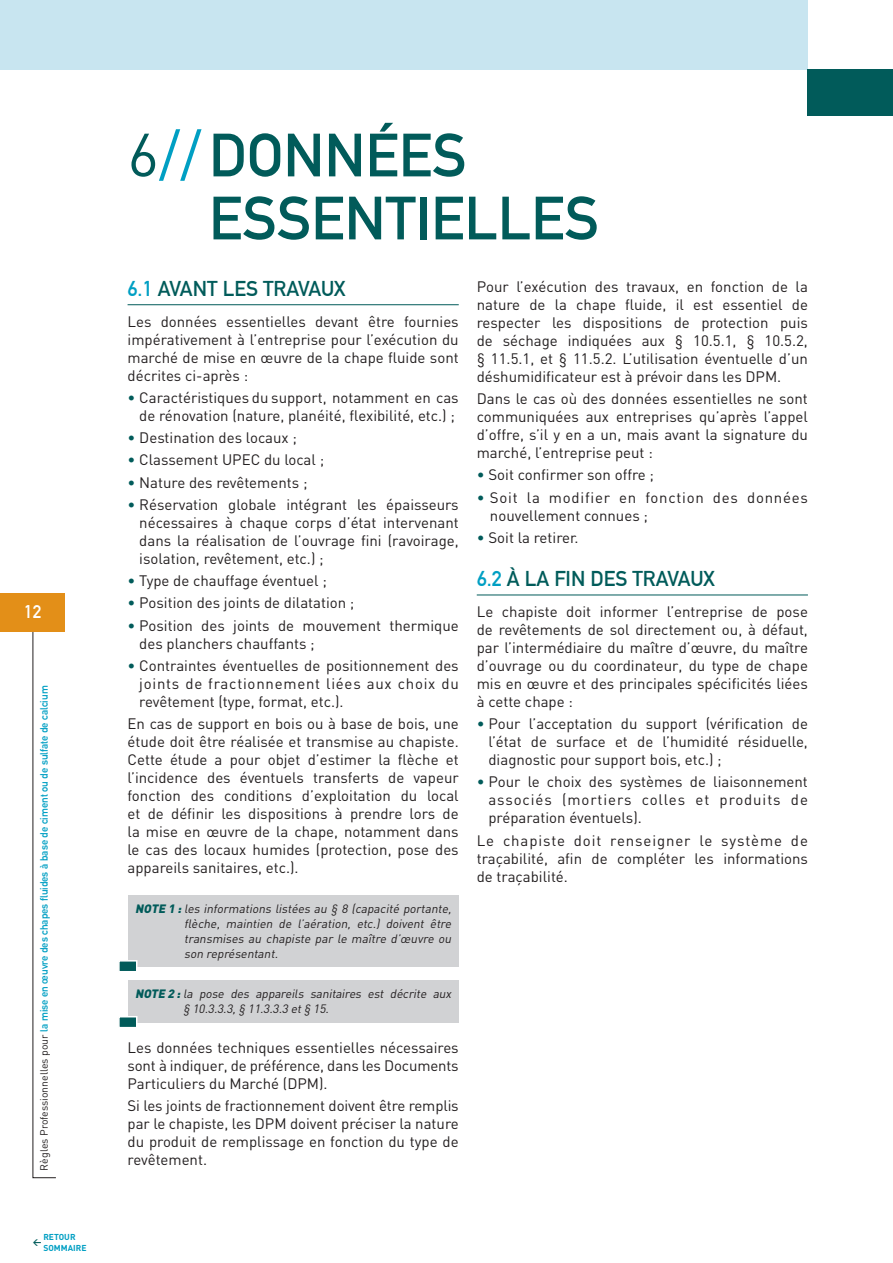
<style>
.page{position:relative;width:893px;height:1263px;background:#fff}
.page>*{position:absolute;margin:0;border:0;box-sizing:border-box;transform-origin:0 0}
.t1{font:700 60px/63px "DIN Alternate";color:#015b5a}
.t2{font:700 21px "DIN Alternate";color:#015b5a}
.t3{font:700 18px "DIN Alternate";color:#fff}
.t4{font:15px/18px "DIN";color:#231f20;text-align:justify}
.t5{font:15px/18px "DIN";letter-spacing:.05em;color:#231f20}
.t6{font:italic 12px/15px "DIN";color:#231f20;text-align:justify}
.t7{font:700 10.5px "DIN Alternate";color:#009fc3}
.t8{font:700 8.55px/10.2px "DIN";color:#009fc3}
.t9{font:700 8.55px "DIN";color:#015b5a}
.s1{font-family:"DIN";font-weight:400;color:#231f20}
.s2{font-family:"DIN";font-weight:400}
.s3{font-family:"DIN";font-weight:400;color:#009fc3}
.s4{color:#009fc3}
.s5{color:#015b5a}
.s6{font-weight:900;color:#015b5a}
</style>
<div class="page">
<div style="left:0;top:0;width:808px;height:70px;background:#c8e5f0"></div>
<div style="left:808px;top:70px;width:85px;height:46px;background:#015b5a"></div>
<hr style="left:128px;top:304px;width:331px;height:1px;background:#015b5a">
<hr style="left:477px;top:595px;width:331px;height:1px;background:#015b5a">
<div style="left:128px;top:895px;width:331px;height:72px;background:#d1d2d4"></div>
<div style="left:118px;top:960px;width:19px;height:12px;background:#015b5a;border:2px solid #fff"></div>
<div style="left:128px;top:980px;width:331px;height:42px;background:#d1d2d4"></div>
<div style="left:118px;top:1016px;width:19px;height:12px;background:#015b5a;border:2px solid #fff"></div>
<svg style="left:32px;top:631px;width:24px;height:547px"></svg>
<div style="left:0;top:593px;width:65px;height:38px;background:#e38f18"></div>
<p class="t3" style="left:24px;top:598px;width:19px">12</p>
<p class="t7" style="left:36px;top:1170px;width:486px;rotate:-90deg"><span class="s1">Règles Professionnelles pour</span> la mise en œuvre des chapes fluides à base de ciment ou de sulfate de calcium</p>
<p class="t9" style="left:33px;top:1236px;width:10px">&lt;</p>
<p class="t8" style="left:43px;top:1232px;width:45px">RETOUR<br>SOMMAIRE</p>
<p class="t1" style="left:209px;top:120px;width:391px;text-indent:-81px"><span class="s2">6</span><span class="s3">//</span> DONNÉES<br>ESSENTIELLES</p>
<p class="t2" style="left:128px;top:272px;width:219px"><span class="s4">6.1</span> AVANT LES TRAVAUX</p>
<p class="t4" style="left:128px;top:312px;width:333px">Les données essentielles devant être fournies impérativement à l’entreprise pour l’exécution du marché de mise en œuvre de la chape fluide sont décrites ci-après :</p>
<p class="t4" style="left:128px;top:388px;width:333px;text-align:center"><span class="s5">•</span> Caractéristiques du support, notamment en cas de rénovation (nature, planéité, flexibilité, etc.) ;</p>
<p class="t4" style="left:128px;top:428px;width:171px"><span class="s5">•</span> Destination des locaux ;</p>
<p class="t4" style="left:128px;top:451px;width:198px"><span class="s5">•</span> Classement UPEC du local ;</p>
<p class="t4" style="left:128px;top:473px;width:181px"><span class="s5">•</span> Nature des revêtements ;</p>
<p class="t4" style="left:139px;top:495px;width:321px;text-indent:-12px"><span class="s5">•</span> Réservation globale intégrant les épaisseurs nécessaires à chaque corps d’état intervenant dans la réalisation de l’ouvrage fini (ravoirage, isolation, revêtement, etc.) ;</p>
<p class="t4" style="left:128px;top:571px;width:201px"><span class="s5">•</span> Type de chauffage éventuel ;</p>
<p class="t4" style="left:128px;top:594px;width:228px"><span class="s5">•</span> Position des joints de dilatation ;</p>
<p class="t4" style="left:139px;top:616px;width:321px;text-indent:-12px"><span class="s5">•</span> Position des joints de mouvement thermique des planchers chauffants ;</p>
<p class="t4" style="left:139px;top:656px;width:321px;text-indent:-12px"><span class="s5">•</span> Contraintes éventuelles de positionnement des joints de fractionnement liées aux choix du revêtement (type, format, etc.).</p>
<p class="t4" style="left:128px;top:714px;width:333px">En cas de support en bois ou à base de bois, une étude doit être réalisée et transmise au chapiste.<br>Cette étude a pour objet d’estimer la flèche et l’incidence des éventuels transferts de vapeur fonction des conditions d’exploitation du local et de définir les dispositions à prendre lors de la mise en œuvre de la chape, notamment dans le cas des locaux humides (protection, pose des appareils sanitaires, etc.).</p>
<p class="t6" style="left:184px;top:901px;width:271px;text-indent:-49px"><span class="s6">NOTE 1 :</span> les informations listées au § 8 (capacité portante, flèche, maintien de l’aération, etc.) doivent être transmises au chapiste par le maître d’œuvre ou son représentant.</p>
<p class="t6" style="left:183px;top:986px;width:272px;text-indent:-48px"><span class="s6">NOTE 2 :</span> la pose des appareils sanitaires est décrite aux § 10.3.3.3,§ 11.3.3.3 et§ 15.</p>
<p class="t4" style="left:128px;top:1038px;width:333px">Les données techniques essentielles nécessaires sont à indiquer, de préférence, dans les Documents Particuliers du Marché (DPM).</p>
<p class="t4" style="left:128px;top:1097px;width:333px">Si les joints de fractionnement doivent être remplis par le chapiste, les DPM doivent préciser la nature du produit de remplissage en fonction du type de revêtement.</p>
<p class="t4" style="left:477px;top:277px;width:333px">Pour l’exécution des travaux, en fonction de la nature de la chape fluide, il est essentiel de respecter les dispositions de protection puis de séchage indiquées aux § 10.5.1, § 10.5.2, § 11.5.1, et § 11.5.2. L’utilisation éventuelle d’un déshumidificateur est à prévoir dans les DPM.</p>
<p class="t4" style="left:477px;top:389px;width:333px">Dans le cas où des données essentielles ne sont communiquées aux entreprises qu’après l’appel d’offre, s’il y en a un, mais avant la signature du marché, l’entreprise peut :</p>
<p class="t4" style="left:477px;top:466px;width:179px"><span class="s5">•</span> Soit confirmer son offre ;</p>
<p class="t5" style="left:490px;top:488px;width:319px;text-indent:-13px"><span class="s5">•</span> Soit la modifier en fonction des données nouvellement connues ;</p>
<p class="t4" style="left:477px;top:528px;width:103px"><span class="s5">•</span> Soit la retirer.</p>
<p class="t2" style="left:477px;top:563px;width:240px"><span class="s4">6.2</span> À LA FIN DES TRAVAUX</p>
<p class="t4" style="left:477px;top:602px;width:333px">Le chapiste doit informer l’entreprise de pose de revêtements de sol directement ou, à défaut, par l’intermédiaire du maître d’œuvre, du maître d’ouvrage ou du coordinateur, du type de chape mis en œuvre et des principales spécificités liées à cette chape :</p>
<p class="t4" style="left:488px;top:714px;width:321px;text-indent:-12px"><span class="s5">•</span> Pour l’acceptation du support (vérification de l’état de surface et de l’humidité résiduelle, diagnostic pour support bois, etc.) ;</p>
<p class="t4" style="left:488px;top:773px;width:321px;text-indent:-12px"><span class="s5">•</span> Pour le choix des systèmes de liaisonnement associés (mortiers colles et produits de préparation éventuels).</p>
<p class="t4" style="left:477px;top:831px;width:333px">Le chapiste doit renseigner le système de traçabilité, afin de compléter les informations de traçabilité.</p>
</div>
